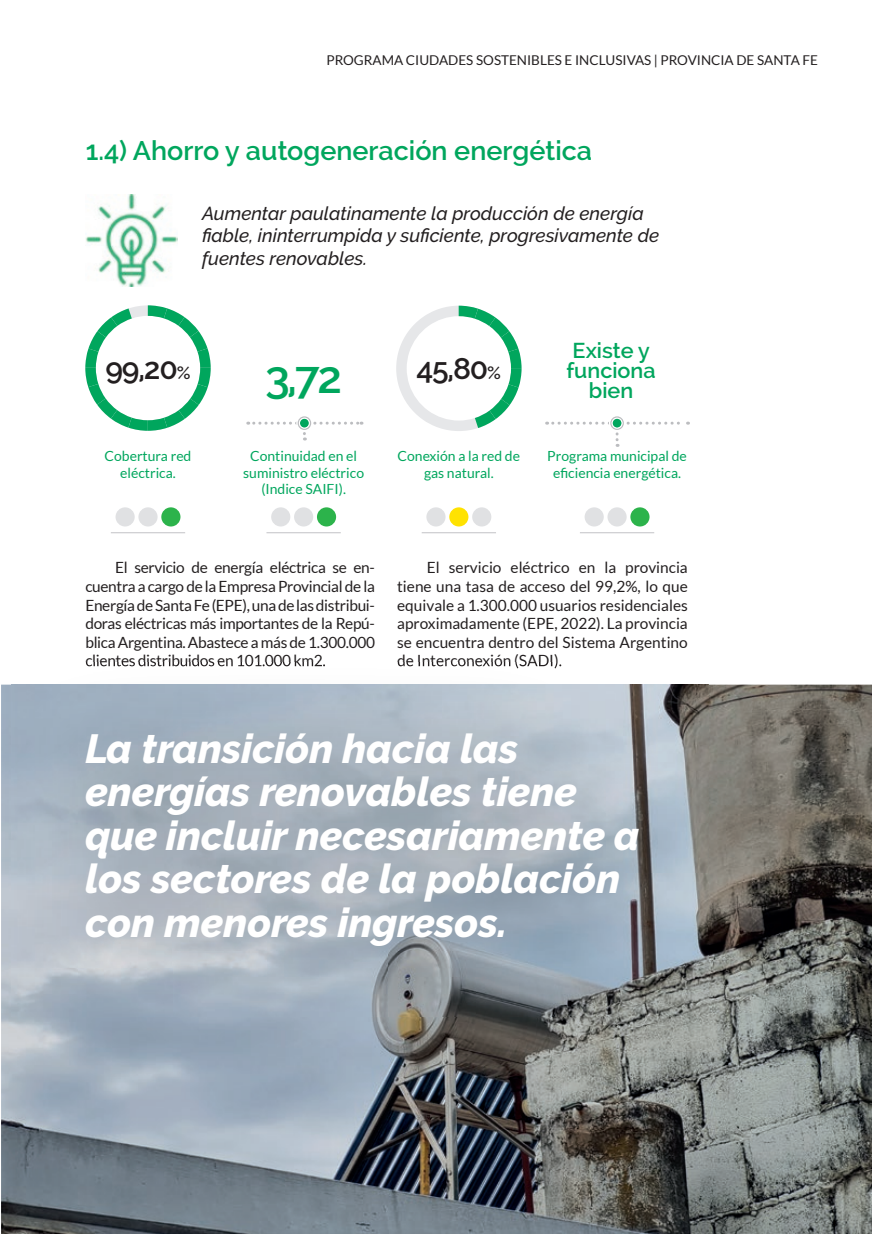
<style>
.page{position:relative;width:872px;height:1234px;background:#fff}
.page>*{position:absolute;margin:0;border:0;box-sizing:border-box;transform-origin:0 0}
.t1{font:600 45px "Raleway";color:#00a65d}
.t2{font:italic 800 40.5px/43.5px "Raleway";color:#fff}
.t3{font:600 30px "Raleway";letter-spacing:-.04em;color:#231f20}
.t4{font:600 27px "Raleway";color:#00a65d}
.t5{font:600 21.6px/19.8px "Raleway";color:#00a65d}
.t6{font:italic 500 18.75px/22.5px "Raleway";color:#231f20}
.t7{font:15.45px/18.6px "Lato";letter-spacing:-.02em;color:#231f20;text-align:justify}
.t8{font:13.95px/16.5px "Lato";color:#00a65d;text-align:center}
.t9{font:13.5px "Lato";color:#231f20}
.s1{font-size:18px}
</style>
<div class="page">
<svg style="left:396px;top:305px;width:125px;height:126px"></svg>
<svg style="left:85px;top:305px;width:126px;height:125px"></svg>
<img style="left:85px;top:194px;width:93px;height:93px">
<img style="left:1px;top:684px;width:871px;height:549px">
<img style="left:12px;top:662px;width:696px;height:354px">
<img style="left:86px;top:662px;width:239px;height:4px">
<img style="left:398px;top:662px;width:163px;height:6px">
<div style="left:116px;top:507px;width:19px;height:19px;background:#e0e1e3;border-radius:50%"></div>
<div style="left:138px;top:507px;width:20px;height:19px;background:#e0e1e3;border-radius:50%"></div>
<div style="left:161px;top:507px;width:19px;height:19px;background:#2cb34b;border-radius:50%"></div>
<hr style="left:111px;top:532px;width:74px;height:1px;background:#c2c3c6">
<div style="left:271px;top:507px;width:19px;height:19px;background:#e0e1e3;border-radius:50%"></div>
<div style="left:294px;top:507px;width:19px;height:19px;background:#e0e1e3;border-radius:50%"></div>
<div style="left:317px;top:507px;width:19px;height:19px;background:#2cb34b;border-radius:50%"></div>
<hr style="left:266px;top:532px;width:75px;height:1px;background:#c2c3c6">
<div style="left:584px;top:507px;width:20px;height:19px;background:#e0e1e3;border-radius:50%"></div>
<div style="left:607px;top:507px;width:19px;height:19px;background:#e0e1e3;border-radius:50%"></div>
<div style="left:630px;top:507px;width:19px;height:19px;background:#2cb34b;border-radius:50%"></div>
<hr style="left:580px;top:532px;width:74px;height:1px;background:#c2c3c6">
<div style="left:426px;top:507px;width:19px;height:19px;background:#e0e1e3;border-radius:50%"></div>
<div style="left:449px;top:507px;width:19px;height:19px;background:#ffe201;border-radius:50%"></div>
<div style="left:472px;top:507px;width:19px;height:19px;background:#e0e1e3;border-radius:50%"></div>
<hr style="left:422px;top:532px;width:74px;height:1px;background:#c2c3c6">
<svg style="left:553px;top:421px;width:135px;height:26px"></svg>
<svg style="left:609px;top:415px;width:16px;height:16px"></svg>
<div style="left:610px;top:416px;width:14px;height:14px;border:1px solid #bcbdc0;border-radius:50%"></div>
<svg style="left:612px;top:418px;width:10px;height:10px"></svg>
<div style="left:611px;top:417px;width:11px;height:11px;border:1px solid #fff;border-radius:50%"></div>
<svg style="left:248px;top:421px;width:114px;height:19px"></svg>
<svg style="left:296px;top:415px;width:16px;height:16px"></svg>
<div style="left:298px;top:416px;width:13px;height:14px;border:1px solid #bcbdc0;border-radius:50%"></div>
<div style="left:299px;top:418px;width:10px;height:10px;background:#00a65d;border-radius:50%"></div>
<div style="left:299px;top:417px;width:11px;height:11px;border:1px solid #fff;border-radius:50%"></div>
<p class="t9" style="left:326px;top:52px;width:493px">PROGRAMA CIUDADES SOSTENIBLES E INCLUSIVAS | PROVINCIA DE SANTA FE</p>
<h3 class="t4" style="left:86px;top:135px;width:508px">1.4) Ahorro y autogeneración energética</h3>
<p class="t6" style="left:202px;top:202px;width:458px">Aumentar paulatinamente la producción de energía fiable, ininterrumpida y suficiente, progresivamente de fuentes renovables.</p>
<h3 class="t3" style="left:105px;top:350px;width:87px">99,20<span class="s1">%</span></h3>
<h3 class="t3" style="left:416px;top:350px;width:86px">45,80<span class="s1">%</span></h3>
<h1 class="t1" style="left:265px;top:351px;width:79px">3,72</h1>
<h3 class="t5" style="left:566px;top:341px;width:91px">Existe y funciona</h3>
<h3 class="t5" style="left:589px;top:380px;width:46px">bien</h3>
<p class="t8" style="left:105px;top:448px;width:88px">Cobertura red eléctrica.</p>
<p class="t8" style="left:547px;top:448px;width:141px">Programa municipal de eficiencia energética.</p>
<p class="t8" style="left:243px;top:448px;width:122px">Continuidad en el suministro eléctrico (Indice SAIFI).</p>
<p class="t8" style="left:397px;top:448px;width:124px">Conexión a la red de gas natural.</p>
<p class="t7" style="left:85px;top:558px;width:291px;text-indent:30px">El servicio de energía eléctrica se en&shy;cuentra a cargo de la Empresa Provincial de la Energía de Santa Fe (EPE), una de las distribui&shy;doras eléctricas más importantes de la Repú&shy;blica Argentina. Abastece a más de 1.300.000 clientes distribuidos en 101.000 km2.</p>
<p class="t7" style="left:397px;top:558px;width:292px;text-indent:30px">El servicio eléctrico en la provincia tiene una tasa de acceso del 99,2%, lo que equivale a 1.300.000 usuarios residenciales aproximadamente (EPE, 2022). La provincia se encuentra dentro del Sistema Argentino de Interconexión (SADI).</p>
<h2 class="t2" style="left:85px;top:726px;width:556px">La transición hacia las energías renovables tiene que incluir necesariamente a los sectores de la población con menores ingresos.</h2>
</div>
